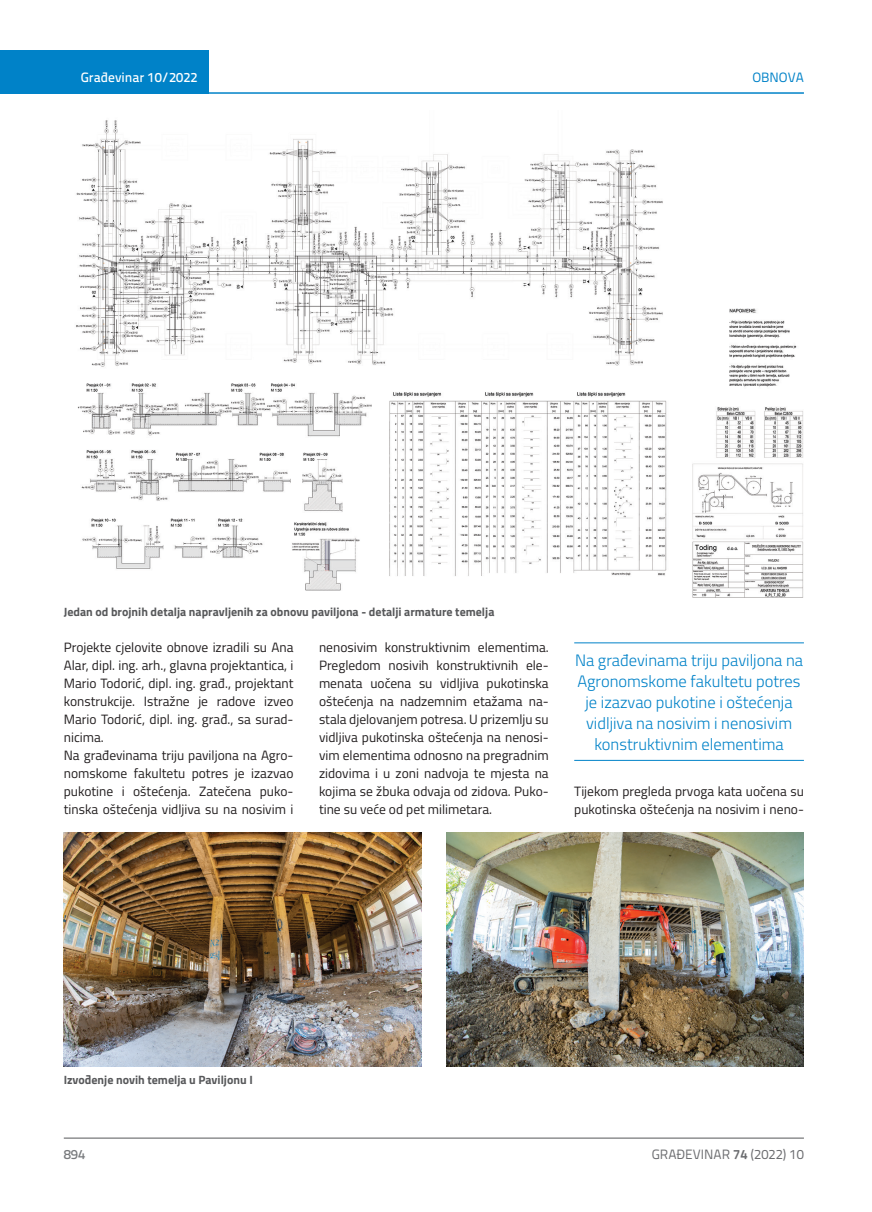
<style>
.page{position:relative;width:872px;height:1212px;background:#fff}
.page>*{position:absolute;margin:0;border:0;box-sizing:border-box;transform-origin:0 0}
.t1{font:300 16.5px/21px "Titillium";color:#0082c8;text-align:center}
.t2{font:13.5px/18px "Titillium";color:#231f20}
.t3{font:13.5px "Titillium Text 22 L";color:#6c6d70}
.t4{font:500 13.5px "Titillium Text 22 L";color:#fff}
.t5{font:13.5px "Titillium Text 22 L";color:#0082c8}
.t6{font:500 13.5px "Titillium Text 22 L";color:#787a7d}
.t7{font:700 12px "Titillium";color:#57585a}
.s1{font-weight:700}
</style>
<div class="page">
<div style="left:0;top:50px;width:208px;height:44px;background:#0082c8"></div>
<hr style="left:0;top:92px;width:804px;height:2px;background:#0082c8">
<hr style="left:64px;top:1138px;width:740px;height:1px;background:#57585a">
<hr style="left:574px;top:643px;width:230px;height:1px;background:#0082c8">
<hr style="left:574px;top:760px;width:230px;height:1px;background:#0082c8">
<img style="left:76px;top:120px;width:728px;height:477px">
<img style="left:64px;top:832px;width:357px;height:234px">
<img style="left:446px;top:832px;width:358px;height:234px">
<p class="t4" style="left:81px;top:67px;width:118px">Građevinar 10/2022</p>
<p class="t5" style="left:752px;top:68px;width:53px">OBNOVA</p>
<p class="t7" style="left:64px;top:603px;width:432px">Jedan od brojnih detalja napravljenih za obnovu paviljona - detalji armature temelja</p>
<p class="t2" style="left:64px;top:638px;width:231px">Projekte cjelovite obnove izradili su Ana Alar, dipl. ing. arh., glavna projektantica, i Mario Todorić, dipl. ing. građ., projektant konstrukcije. Istražne je radove izveo Mario Todorić, dipl. ing. građ., sa surad&shy;nicima.<br>Na građevinama triju paviljona na Agro&shy;nomskome fakultetu potres je izazvao pukotine i oštećenja. Zatečena puko&shy;tinska oštećenja vidljiva su na nosivim i</p>
<p class="t2" style="left:319px;top:638px;width:231px;text-align:justify">nenosivim konstruktivnim elementima.<br>Pregledom nosivih konstruktivnih ele&shy;menata uočena su vidljiva pukotinska oštećenja na nadzemnim etažama na&shy;stala djelovanjem potresa. U prizemlju su vidljiva pukotinska oštećenja na nenosi&shy;vim elementima odnosno na pregradnim zidovima i u zoni nadvoja te mjesta na kojima se žbuka odvaja od zidova. Puko&shy;tine su veće od pet milimetara.</p>
<p class="t1" style="left:575px;top:649px;width:230px">Na građevinama triju paviljona na<br>Agronomskome fakultetu potres je izazvao pukotine i oštećenja vidljiva na nosivim i nenosivim konstruktivnim elementima</p>
<p class="t2" style="left:574px;top:782px;width:231px">Tijekom pregleda prvoga kata uočena su pukotinska oštećenja na nosivim i neno-</p>
<p class="t7" style="left:64px;top:1071px;width:190px">Izvođenje novih temelja u Paviljonu I</p>
<p class="t6" style="left:64px;top:1144px;width:23px">894</p>
<p class="t3" style="left:652px;top:1144px;width:154px">GRAĐEVINAR <span class="s1">74</span> (2022) 10</p>
</div>
